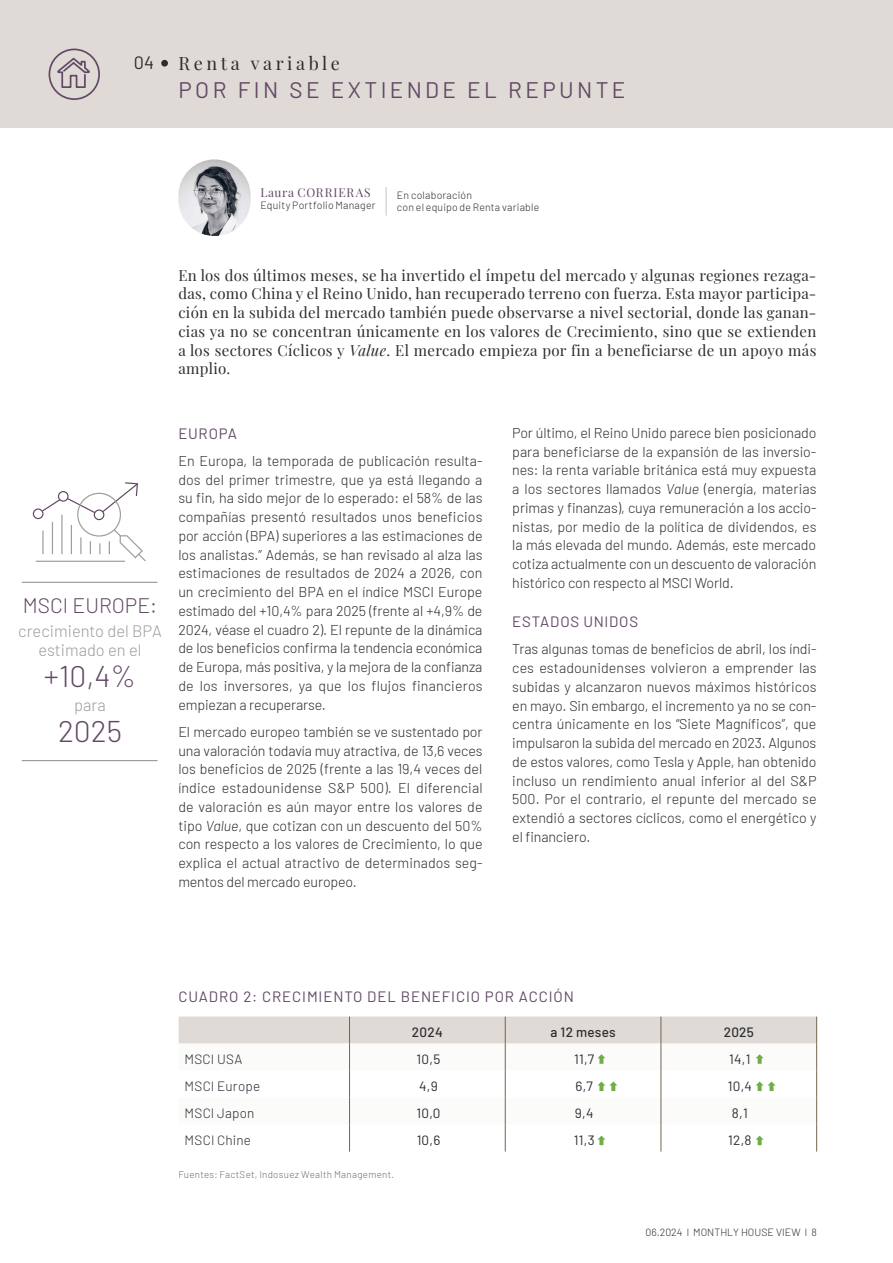
<style>
.page{position:relative;width:893px;height:1263px;background:#fff}
.page>*{position:absolute;margin:0;border:0;box-sizing:border-box;transform-origin:0 0}
.t1{font:300 30px "Barlow";color:#624865}
.t2{font:22.5px "Barlow";letter-spacing:.15em;color:#624865}
.t3{font:300 21px "Barlow";color:#624865}
.t4{font:18px "Playfair Display";letter-spacing:.2em;color:#2a2c30}
.t5{font:18px "Barlow";color:#2a2c30}
.t6{font:300 16.5px/19.5px "Barlow";color:#9d9d9c;text-align:center}
.t7{font:15px/18.8px "Playfair Display";letter-spacing:.02em;color:#2a2c30;text-align:justify}
.t8{font:15px "Barlow";letter-spacing:.06em;color:#624865}
.t9{font:300 14.25px/18.8px "Barlow";letter-spacing:-.01em;color:#2a2c30;text-align:justify}
.t10{font:13.5px "Barlow";letter-spacing:.02em;color:#2a2c30}
.t11{font:300 13.5px "Barlow";letter-spacing:.015em;color:#2a2c30}
.t12{font:500 13.5px "Barlow";letter-spacing:.02em;color:#2a2c30}
.t13{font:12px "Playfair Display";letter-spacing:.06em;color:#624865}
.t14{font:300 10.5px/12px "Barlow";letter-spacing:.02em;color:#2a2c30}
.t15{font:300 10.5px "Barlow";color:#2a2c30}
.t16{font:300 9.75px "Barlow";letter-spacing:.03em;color:#706f6f}
.s1{font-style:italic}
</style>
<div class="page">
<div style="left:0;top:0;width:893px;height:128px;background:#dfdad5"></div>
<div style="left:161px;top:60px;width:7px;height:7px;background:#2a2c30;border-radius:50%"></div>
<img style="left:178px;top:159px;width:73px;height:77px;border-radius:36px">
<hr style="left:22px;top:582px;width:136px;height:1px;background:#9d9d9c">
<hr style="left:22px;top:760px;width:136px;height:1px;background:#9d9d9c">
<div style="left:33px;top:508px;width:11px;height:11px;border:1px solid #624865;border-radius:50%"></div>
<svg style="left:41px;top:482px;width:105px;height:79px"></svg>
<hr style="left:36px;top:561px;width:89px;height:1px;background:#9d9d9c">
<svg style="left:179px;top:1016px;width:638px;height:135px"></svg>
<svg style="left:386px;top:187px;width:1px;height:29px"></svg>
<svg style="left:48px;top:48px;width:52px;height:52px"></svg>
<p class="t5" style="left:134px;top:50px;width:22px">04</p>
<p class="t4" style="left:179px;top:49px;width:163px">Renta variable</p>
<h2 class="t2" style="left:179px;top:74px;width:448px">POR FIN SE EXTIENDE EL REPUNTE</h2>
<p class="t13" style="left:260px;top:184px;width:112px">Laura CORRIERAS</p>
<p class="t14" style="left:260px;top:199px;width:117px">Equity Portfolio Manager</p>
<p class="t14" style="left:397px;top:188px;width:144px">En colaboración<br>con el equipo de Renta variable</p>
<p class="t7" style="left:178px;top:264px;width:640px">En los dos últimos meses, se ha invertido el ímpetu del mercado y algunas regiones rezaga&shy;das, como China y el Reino Unido, han recuperado terreno con fuerza. Esta mayor participa&shy;ción en la subida del mercado también puede observarse a nivel sectorial, donde las ganan&shy;cias ya no se concentran únicamente en los valores de Crecimiento, sino que se extienden a los sectores Cíclicos y <span class="s1">Value</span>. El mercado empieza por fin a beneficiarse de un apoyo más amplio.</p>
<h3 class="t3" style="left:23px;top:590px;width:136px">MSCI EUROPE:</h3>
<p class="t6" style="left:18px;top:620px;width:145px">crecimiento del BPA estimado en el</p>
<h1 class="t1" style="left:44px;top:655px;width:94px">+10,4%</h1>
<p class="t6" style="left:74px;top:694px;width:33px">para</p>
<h1 class="t1" style="left:58px;top:710px;width:65px">2025</h1>
<p class="t8" style="left:178px;top:422px;width:60px">EUROPA</p>
<p class="t9" style="left:178px;top:450px;width:306px">En Europa, la temporada de publicación resulta&shy;dos del primer trimestre, que ya está llegando a su fin, ha sido mejor de lo esperado: el 58% de las compañías presentó resultados unos beneficios por acción (BPA) superiores a las estimaciones de los analistas.” Además, se han revisado al alza las estimaciones de resultados de 2024 a 2026, con un crecimiento del BPA en el índice MSCI Europe estimado del +10,4% para 2025 (frente al +4,9% de 2024, véase el cuadro 2). El repunte de la dinámica de los beneficios confirma la tendencia económica de Europa, más positiva, y la mejora de la confianza de los inversores, ya que los flujos financieros empiezan a recuperarse.</p>
<p class="t9" style="left:178px;top:721px;width:306px">El mercado europeo también se ve sustentado por una valoración todavía muy atractiva, de 13,6 veces los beneficios de 2025 (frente a las 19,4 veces del índice estadounidense S&amp;P 500). El diferencial de valoración es aún mayor entre los valores de tipo <span class="s1">Value</span>, que cotizan con un descuento del 50% con respecto a los valores de Crecimiento, lo que explica el actual atractivo de determinados seg&shy;mentos del mercado europeo.</p>
<p class="t9" style="left:512px;top:422px;width:306px">Por último, el Reino Unido parece bien posicionado para beneficiarse de la expansión de las inversio&shy;nes: la renta variable británica está muy expuesta a los sectores llamados <span class="s1">Value</span> (energía, materias primas y finanzas), cuya remuneración a los accio&shy;nistas, por medio de la política de dividendos, es la más elevada del mundo. Además, este mercado cotiza actualmente con un descuento de valoración histórico con respecto al MSCI World.</p>
<p class="t8" style="left:512px;top:611px;width:127px">ESTADOS UNIDOS</p>
<p class="t9" style="left:512px;top:639px;width:306px">Tras algunas tomas de beneficios de abril, los índi&shy;ces estadounidenses volvieron a emprender las subidas y alcanzaron nuevos máximos históricos en mayo. Sin embargo, el incremento ya no se con&shy;centra únicamente en los “Siete Magníficos”, que impulsaron la subida del mercado en 2023. Algunos de estos valores, como Tesla y Apple, han obtenido incluso un rendimiento anual inferior al del S&amp;P 500. Por el contrario, el repunte del mercado se extendió a sectores cíclicos, como el energético y el financiero.</p>
<p class="t8" style="left:178px;top:986px;width:397px">CUADRO 2: CRECIMIENTO DEL BENEFICIO POR ACCIÓN</p>
<p class="t12" style="left:412px;top:1022px;width:32px">2024</p>
<p class="t12" style="left:550px;top:1022px;width:67px">a 12 meses</p>
<p class="t12" style="left:724px;top:1022px;width:32px">2025</p>
<p class="t11" style="left:185px;top:1049px;width:59px">MSCI USA</p>
<p class="t10" style="left:417px;top:1049px;width:25px">10,5</p>
<p class="t10" style="left:574px;top:1049px;width:22px">11,7</p>
<p class="t10" style="left:729px;top:1049px;width:23px">14,1</p>
<p class="t11" style="left:185px;top:1076px;width:77px">MSCI Europe</p>
<p class="t10" style="left:419px;top:1076px;width:20px">4,9</p>
<p class="t10" style="left:575px;top:1076px;width:19px">6,7</p>
<p class="t10" style="left:728px;top:1076px;width:26px">10,4</p>
<p class="t11" style="left:185px;top:1103px;width:71px">MSCI Japon</p>
<p class="t10" style="left:417px;top:1103px;width:25px">10,0</p>
<p class="t10" style="left:575px;top:1103px;width:20px">9,4</p>
<p class="t10" style="left:732px;top:1103px;width:17px">8,1</p>
<p class="t11" style="left:185px;top:1130px;width:68px">MSCI Chine</p>
<p class="t10" style="left:417px;top:1130px;width:25px">10,6</p>
<p class="t10" style="left:574px;top:1130px;width:22px">11,3</p>
<p class="t10" style="left:728px;top:1130px;width:25px">12,8</p>
<p class="t16" style="left:178px;top:1168px;width:217px">Fuentes: FactSet, Indosuez Wealth Management.</p>
<p class="t15" style="left:646px;top:1225px;width:173px">06.2024 l MONTHLY HOUSE VIEW l 8</p>
</div>
